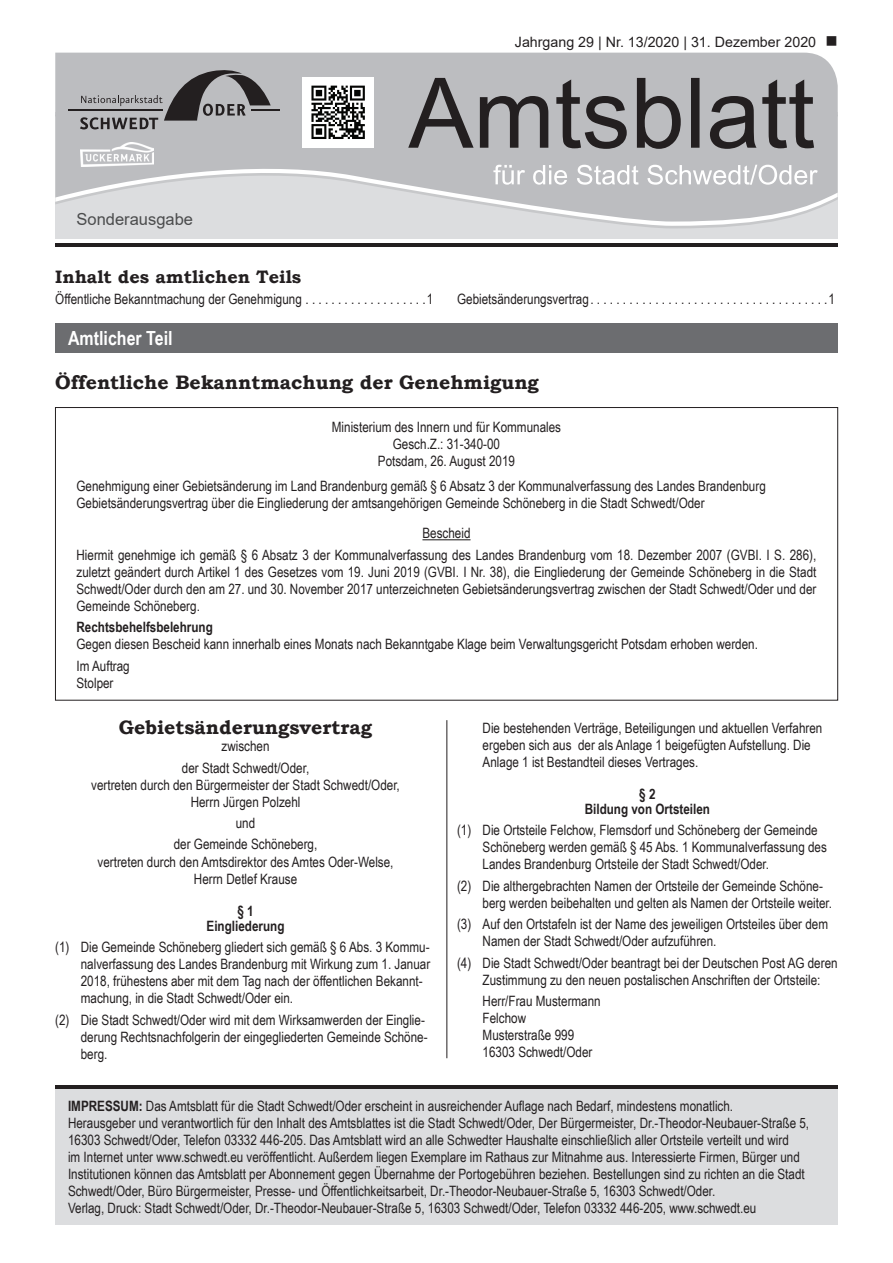
<style>
.page{position:relative;width:893px;height:1263px;background:#fff}
.page>*{position:absolute;margin:0;border:0;box-sizing:border-box;transform-origin:0 0}
.t1{font:700 19.5px "Bookman Old Style";color:#231f20}
.t2{font:700 19.5px "Arial Narrow";color:#fff}
.t3{font:700 18px "Bookman Old Style";color:#231f20}
.t4{font:16.5px "Arial";color:#4b4c4d}
.t5{font:14.25px/17.1px "Arial Narrow";color:#231f20}
.t6{font:700 14.25px/15px "Arial Narrow";color:#231f20;text-align:center}
.t7{font:14.25px "Arial";color:#231f20}
.s1{font-weight:700}
</style>
<div class="page">
<div style="left:55px;top:112px;width:783px;height:127px;background:#dcdddf"></div>
<svg style="left:605px;top:222px;width:161px;height:4px"></svg>
<svg style="left:55px;top:53px;width:783px;height:169px;fill:#bcbdc0"></svg>
<div style="left:303px;top:77px;width:70px;height:71px;background:#fff"></div>
<svg style="left:311px;top:86px;width:54px;height:53px"></svg>
<hr style="left:55px;top:243px;width:783px;height:3px;background:#231f20">
<svg style="left:493px;top:165px;width:325px;height:20px;background:#cfd0d2"></svg>
<svg style="left:408px;top:78px;width:406px;height:71px;background:#8c8c8e"></svg>
<hr style="left:251px;top:109px;width:28px;height:2px;background:#231f20">
<hr style="left:68px;top:109px;width:94px;height:2px;background:#231f20">
<svg style="left:80px;top:70px;width:191px;height:59px;background:#939295"></svg>
<img style="left:81px;top:143px;width:73px;height:23px">
<div style="left:55px;top:323px;width:783px;height:30px;background:#6c6d70"></div>
<div style="left:55px;top:1089px;width:783px;height:136px;background:#dcdddf"></div>
<hr style="left:55px;top:1085px;width:783px;height:4px;background:#231f20">
<hr style="left:447px;top:720px;width:1px;height:338px;background:#231f20">
<hr style="left:422px;top:539px;width:48px;height:1px;background:#231f20">
<p class="t7" style="left:515px;top:32px;width:324px">Jahrgang 29 | Nr. 13/2020 | 31. Dezember 2020 ■</p>
<p class="t4" style="left:77px;top:207px;width:118px">Sonderausgabe</p>
<p class="t3" style="left:55px;top:263px;width:247px">Inhalt des amtlichen Teils</p>
<p class="t5" style="left:55px;top:290px;width:380px">Öffentliche Bekanntmachung der Genehmigung . . . . . . . . . . . . . . . . . . 1</p>
<h1 class="t2" style="left:68px;top:324px;width:106px">Amtlicher Teil</h1>
<p class="t5" style="left:457px;top:290px;width:379px">Gebietsänderungsvertrag . . . . . . . . . . . . . . . . . . . . . . . . . . . . . . . . . . . . 1</p>
<h1 class="t1" style="left:55px;top:368px;width:485px">Öffentliche Bekanntmachung der Genehmigung</h1>
<p class="t5" style="left:332px;top:417px;width:231px;text-align:center">Ministerium des Innern und für Kommunales<br>Gesch.Z.: 31-340-00<br>Potsdam, 26. August 2019</p>
<p class="t5" style="left:77px;top:477px;width:691px">Genehmigung einer Gebietsänderung im Land Brandenburg gemäß § 6 Absatz 3 der Kommunalverfassung des Landes Brandenburg<br>Gebietsänderungsvertrag über die Eingliederung der amtsangehörigen Gemeinde Schöneberg in die Stadt Schwedt/Oder</p>
<p class="t5" style="left:77px;top:522px;width:741px;line-height:21.3px;text-align:center">Bescheid<br>Hiermit genehmige ich gemäß § 6 Absatz 3 der Kommunalverfassung des Landes Brandenburg vom 18. Dezember 2007 (GVBI. I S. 286),</p>
<p class="t5" style="left:77px;top:563px;width:741px;text-align:justify">zuletzt geändert durch Artikel 1 des Gesetzes vom 19. Juni 2019 (GVBI. I Nr. 38), die Eingliederung der Gemeinde Schöneberg in die Stadt Schwedt/Oder durch den am 27. und 30. November 2017 unterzeichneten Gebietsänderungsvertrag zwischen der Stadt Schwedt/Oder und der Gemeinde Schöneberg.</p>
<p class="t6" style="left:77px;top:619px;width:138px">Rechtsbehelfsbelehrung</p>
<p class="t5" style="left:77px;top:633px;width:683px;line-height:21.3px">Gegen diesen Bescheid kann innerhalb eines Monats nach Bekanntgabe Klage beim Verwaltungsgericht Potsdam erhoben werden.<br>Im Auftrag</p>
<p class="t5" style="left:77px;top:674px;width:39px">Stolper</p>
<h1 class="t1" style="left:119px;top:713px;width:255px">Gebietsänderungsvertrag</h1>
<p class="t5" style="left:182px;top:735px;width:129px;line-height:21.3px;text-align:center">zwischen<br>der Stadt Schwedt/Oder,</p>
<p class="t5" style="left:91px;top:775px;width:310px;text-align:center">vertreten durch den Bürgermeister der Stadt Schwedt/Oder,<br>Herrn Jürgen Polzehl</p>
<p class="t5" style="left:174px;top:812px;width:145px;line-height:21.3px;text-align:center">und<br>der Gemeinde Schöneberg,</p>
<p class="t5" style="left:98px;top:852px;width:297px;text-align:center">vertreten durch den Amtsdirektor des Amtes Oder-Welse,<br>Herrn Detlef Krause</p>
<p class="t6" style="left:207px;top:902px;width:79px">§ 1<br>Eingliederung</p>
<p class="t5" style="left:81px;top:938px;width:351px;text-indent:-26px">(1) Die Gemeinde Schöneberg gliedert sich gemäß § 6 Abs. 3 Kommu&shy;nalverfassung des Landes Brandenburg mit Wirkung zum 1. Januar 2018, frühestens aber mit dem Tag nach der öffentlichen Bekannt&shy;machung, in die Stadt Schwedt/Oder ein.</p>
<p class="t5" style="left:81px;top:1010px;width:348px;text-indent:-26px">(2) Die Stadt Schwedt/Oder wird mit dem Wirksamwerden der Einglie&shy;derung Rechtsnachfolgerin der eingegliederten Gemeinde Schöne&shy;berg.</p>
<p class="t5" style="left:483px;top:718px;width:341px">Die bestehenden Verträge, Beteiligungen und aktuellen Verfahren ergeben sich aus der als Anlage 1 beigefügten Aufstellung. Die<br>Anlage 1 ist Bestandteil dieses Vertrages.</p>
<p class="t6" style="left:585px;top:785px;width:127px">§ 2<br>Bildung von Ortsteilen</p>
<p class="t5" style="left:483px;top:821px;width:346px;text-indent:-26px">(1) Die Ortsteile Felchow, Flemsdorf und Schöneberg der Gemeinde<br>Schöneberg werden gemäß § 45 Abs. 1 Kommunalverfassung des<br>Landes Brandenburg Ortsteile der Stadt Schwedt/Oder.</p>
<p class="t5" style="left:483px;top:876px;width:351px;text-indent:-26px">(2) Die althergebrachten Namen der Ortsteile der Gemeinde Schöne&shy;berg werden beibehalten und gelten als Namen der Ortsteile weiter.</p>
<p class="t5" style="left:483px;top:915px;width:347px;text-indent:-26px">(3) Auf den Ortstafeln ist der Name des jeweiligen Ortsteiles über dem<br>Namen der Stadt Schwedt/Oder aufzuführen.</p>
<p class="t5" style="left:457px;top:953px;width:382px;text-align:center">(4) Die Stadt Schwedt/Oder beantragt bei der Deutschen Post AG deren<br>Zustimmung zu den neuen postalischen Anschriften der Ortsteile:</p>
<p class="t5" style="left:483px;top:992px;width:120px">Herr/Frau Mustermann<br>Felchow<br>Musterstraße 999<br>16303 Schwedt/Oder</p>
<p class="t5" style="left:68px;top:1096px;width:743px"><span class="s1">IMPRESSUM:</span> Das Amtsblatt für die Stadt Schwedt/Oder erscheint in ausreichender Auflage nach Bedarf, mindestens monatlich.<br>Herausgeber und verantwortlich für den Inhalt des Amtsblattes ist die Stadt Schwedt/Oder, Der Bürgermeister, Dr.-Theodor-Neubauer-Straße 5, 16303 Schwedt/Oder, Telefon 03332 446-205. Das Amtsblatt wird an alle Schwedter Haushalte einschließlich aller Ortsteile verteilt und wird<br>im Internet unter www.schwedt.eu veröffentlicht. Außerdem liegen Exemplare im Rathaus zur Mitnahme aus. Interessierte Firmen, Bürger und Institutionen können das Amtsblatt per Abonnement gegen Übernahme der Portogebühren beziehen. Bestellungen sind zu richten an die Stadt Schwedt/Oder, Büro Bürgermeister, Presse- und Öffentlichkeitsarbeit, Dr.-Theodor-Neubauer-Straße 5, 16303 Schwedt/Oder.<br>Verlag, Druck: Stadt Schwedt/Oder, Dr.-Theodor-Neubauer-Straße 5, 16303 Schwedt/Oder, Telefon 03332 446-205, www.schwedt.eu</p>
</div>
